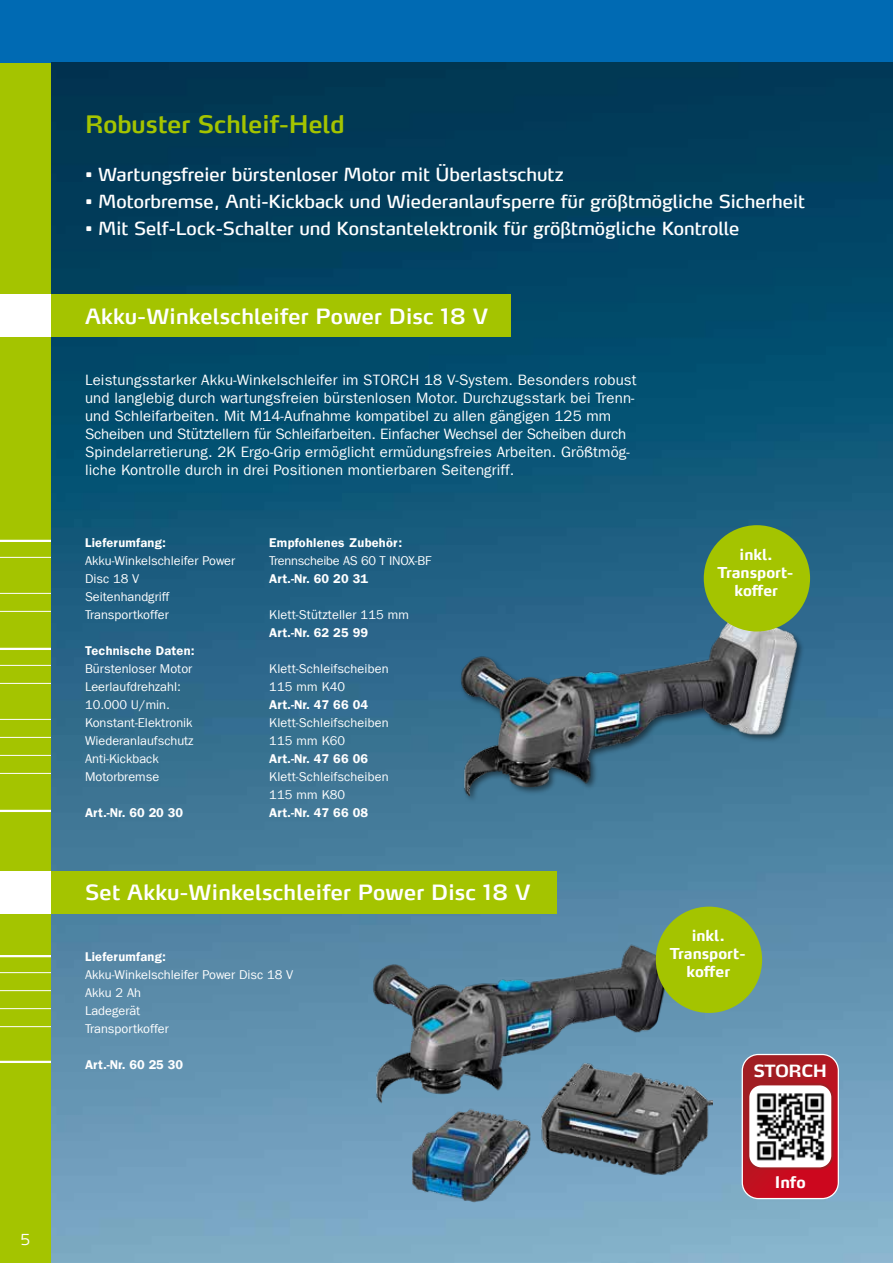
<style>
.page{position:relative;width:893px;height:1263px;background:#fff}
.page>*{position:absolute;margin:0;border:0;box-sizing:border-box;transform-origin:0 0}
.t1{font:600 24px "Max LF";color:#a4c400}
.t2{font:600 21px "Max LF";letter-spacing:.01em;color:#fff}
.t3{font:18px "Max LF";color:#fff}
.t4{font:700 16.8px "Max LF";letter-spacing:-.02em;color:#fff}
.t5{font:700 15.9px "Max LF";color:#fff}
.t6{font:15px/18px "Franklin Gothic LT Com";letter-spacing:.01em;color:#fff}
.t7{font:700 15px/18px "Max LF";color:#fff;text-align:center}
.t8{font:300 15px "Max LF";color:#fff}
.t9{font:12.75px/18px "Franklin Gothic LT Com";color:#fff}
.t10{font:12.75px "Franklin Gothic LT Com Dm";letter-spacing:.02em;color:#fff}
.t11{font:12.75px "Franklin Gothic LT Com Dm";color:#fff}
.t12{font:12.75px "Franklin Gothic LT Com";letter-spacing:-.02em;color:#fff}
</style>
<div class="page">
<div style="left:0;top:0;width:51px;height:1263px;background:#a4c400"></div>
<div style="left:0;top:0;width:893px;height:63px;background:#006ab3"></div>
<hr style="left:0;top:955px;width:51px;height:2px;background:#fff">
<hr style="left:0;top:972px;width:51px;height:1px;background:#fff">
<hr style="left:0;top:990px;width:51px;height:1px;background:#fff">
<hr style="left:0;top:1008px;width:51px;height:1px;background:#fff">
<hr style="left:0;top:1026px;width:51px;height:1px;background:#fff">
<hr style="left:0;top:1061px;width:51px;height:2px;background:#fff">
<hr style="left:0;top:540px;width:51px;height:2px;background:#fff">
<hr style="left:0;top:557px;width:51px;height:1px;background:#fff">
<hr style="left:0;top:593px;width:51px;height:1px;background:#fff">
<hr style="left:0;top:611px;width:51px;height:1px;background:#fff">
<hr style="left:0;top:648px;width:51px;height:2px;background:#fff">
<hr style="left:0;top:665px;width:51px;height:1px;background:#fff">
<hr style="left:0;top:683px;width:51px;height:1px;background:#fff">
<hr style="left:0;top:719px;width:51px;height:1px;background:#fff">
<hr style="left:0;top:737px;width:51px;height:1px;background:#fff">
<hr style="left:0;top:755px;width:51px;height:1px;background:#fff">
<hr style="left:0;top:773px;width:51px;height:1px;background:#fff">
<hr style="left:0;top:810px;width:51px;height:2px;background:#fff">
<img style="left:51px;top:63px;width:842px;height:1200px">
<img style="left:0;top:63px;width:1px;height:1200px">
<img style="left:369px;top:922px;width:344px;height:283px">
<div style="left:0;top:295px;width:51px;height:42px;background:#fff"></div>
<div style="left:0;top:871px;width:51px;height:43px;background:#fff"></div>
<div style="left:51px;top:295px;width:459px;height:42px;background:#a4c400"></div>
<div style="left:51px;top:871px;width:505px;height:43px;background:#a4c400"></div>
<div style="left:459px;top:617px;width:346px;height:186px;background:#000;opacity:.5"></div>
<img style="left:457px;top:615px;width:344px;height:184px">
<div style="left:704px;top:525px;width:106px;height:106px;background:#a4c400;border-radius:50%"></div>
<div style="left:656px;top:907px;width:106px;height:106px;background:#a4c400;border-radius:50%"></div>
<svg style="left:742px;top:1054px;width:96px;height:144px;background:#b61927"></svg>
<div style="left:742px;top:1054px;width:97px;height:145px;border:1px solid #fff;border-radius:16px"></div>
<div style="left:748px;top:1084px;width:84px;height:84px;background:#fff;border-radius:13px"></div>
<img style="left:756px;top:1093px;width:69px;height:68px">
<div style="left:747px;top:1083px;width:86px;height:86px;border:2px solid #a11e23;border-radius:13px"></div>
<p class="t8" style="left:21px;top:1230px;width:11px">5</p>
<h1 class="t1" style="left:85px;top:109px;width:261px">Robuster Schleif-Held</h1>
<p class="t3" style="left:85px;top:163px;width:480px">• Wartungsfreier bürstenloser Motor mit Überlastschutz</p>
<p class="t3" style="left:85px;top:190px;width:721px">• Motorbremse, Anti-Kickback und Wiederanlaufsperre für größtmögliche Sicherheit</p>
<p class="t3" style="left:85px;top:217px;width:656px">• Mit Self-Lock-Schalter und Konstantelektronik für größtmögliche Kontrolle</p>
<h2 class="t2" style="left:85px;top:303px;width:405px">Akku-Winkelschleifer Power Disc 18 V</h2>
<p class="t6" style="left:85px;top:371px;width:553px">Leistungsstarker Akku-Winkelschleifer im STORCH 18 V-System. Besonders robust und langlebig durch wartungsfreien bürstenlosen Motor. Durchzugsstark bei Trenn&shy;und Schleifarbeiten. Mit M14-Aufnahme kompatibel zu allen gängigen 125 mm Scheiben und Stütztellern für Schleifarbeiten. Einfacher Wechsel der Scheiben durch Spindelarretierung. 2K Ergo-Grip ermöglicht ermüdungsfreies Arbeiten. Größtmög&shy;liche Kontrolle durch in drei Positionen montierbaren Seitengriff.</p>
<p class="t10" style="left:85px;top:535px;width:82px">Lieferumfang:</p>
<p class="t9" style="left:85px;top:551px;width:152px">Akku-Winkelschleifer Power<br>Disc 18 V<br>Seitenhandgriff<br>Transportkoffer</p>
<p class="t10" style="left:85px;top:643px;width:111px">Technische Daten:</p>
<p class="t9" style="left:85px;top:659px;width:110px">Bürstenloser Motor<br>Leerlaufdrehzahl:<br>10.000 U/min.<br>Konstant-Elektronik<br>Wiederanlaufschutz<br>Anti-Kickback<br>Motorbremse</p>
<p class="t11" style="left:85px;top:805px;width:100px">Art.-Nr. 60 20 30</p>
<p class="t10" style="left:269px;top:535px;width:134px">Empfohlenes Zubehör:</p>
<p class="t12" style="left:269px;top:553px;width:163px">Trennscheibe AS 60 T INOX-BF</p>
<p class="t10" style="left:269px;top:571px;width:100px">Art.-Nr. 60 20 31</p>
<p class="t9" style="left:269px;top:605px;width:141px">Klett-Stützteller 115 mm</p>
<p class="t10" style="left:269px;top:625px;width:100px">Art.-Nr. 62 25 99</p>
<p class="t9" style="left:269px;top:659px;width:121px">Klett-Schleifscheiben<br>115 mm K40</p>
<p class="t10" style="left:269px;top:697px;width:100px">Art.-Nr. 47 66 04</p>
<p class="t9" style="left:269px;top:713px;width:121px">Klett-Schleifscheiben<br>115 mm K60</p>
<p class="t10" style="left:269px;top:751px;width:100px">Art.-Nr. 47 66 06</p>
<p class="t9" style="left:269px;top:767px;width:121px">Klett-Schleifscheiben<br>115 mm K80</p>
<p class="t10" style="left:269px;top:805px;width:100px">Art.-Nr. 47 66 08</p>
<h2 class="t2" style="left:85px;top:879px;width:447px">Set Akku-Winkelschleifer Power Disc 18 V</h2>
<p class="t10" style="left:85px;top:949px;width:82px">Lieferumfang:</p>
<p class="t9" style="left:85px;top:965px;width:210px">Akku-Winkelschleifer Power Disc 18 V<br>Akku 2 Ah<br>Ladegerät<br>Transportkoffer</p>
<p class="t11" style="left:85px;top:1057px;width:100px">Art.-Nr. 60 25 30</p>
<p class="t7" style="left:718px;top:545px;width:77px">inkl.<br>Transport&shy;koffer</p>
<p class="t7" style="left:670px;top:927px;width:77px">inkl.<br>Transport&shy;koffer</p>
<p class="t4" style="left:753px;top:1060px;width:75px">STORCH</p>
<p class="t5" style="left:775px;top:1172px;width:33px">Info</p>
</div>
